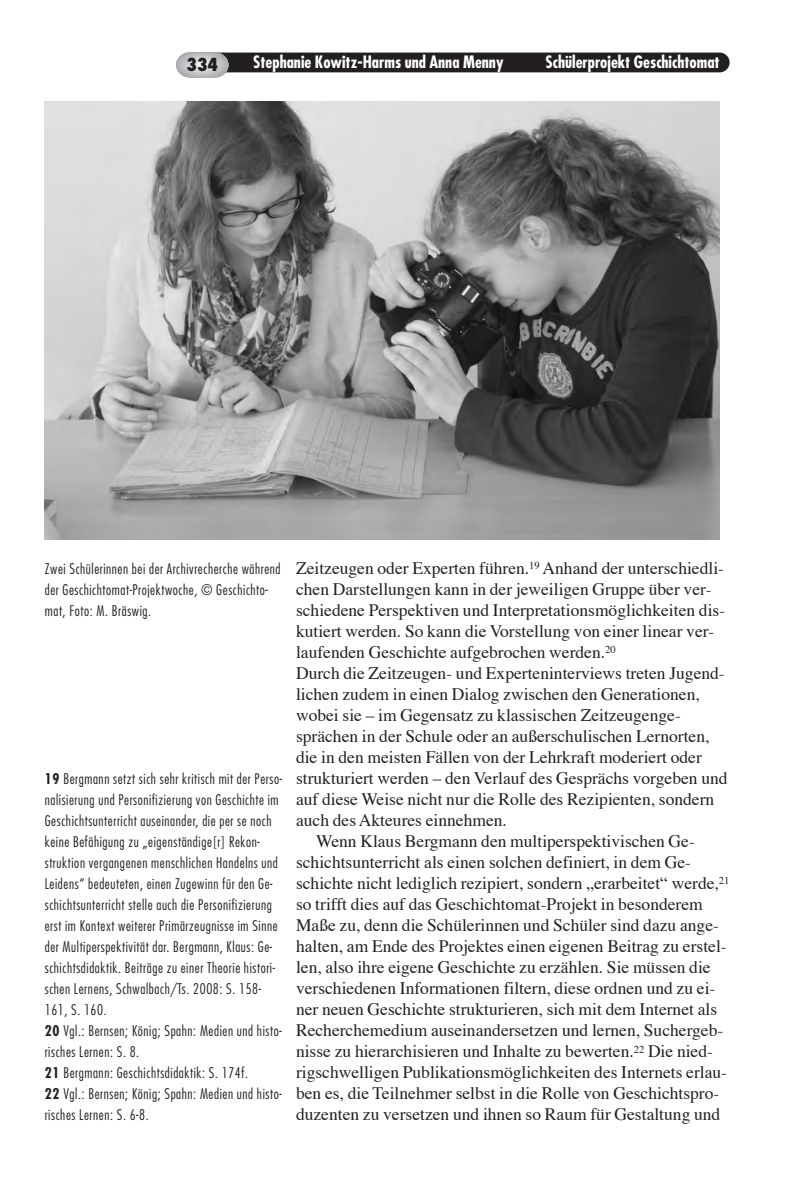
<style>
.page{position:relative;width:811px;height:1191px;background:#fff}
.page>*{position:absolute;margin:0;border:0;box-sizing:border-box;transform-origin:0 0}
.t1{font:17.5px "Times";color:#231f20}
.t2{font:800 condensed 17.5px "Futura";color:#231f20}
.t3{font:700 condensed 16.62px "Futura";color:#fff}
.t4{font:300 condensed 14.35px/21px "Futura";letter-spacing:.04em;color:#231f20}
.s1{font-weight:700}
</style>
<div class="page">
<svg style="left:44px;top:52px;width:686px;height:488px;background:#939393"></svg>
<p class="t2" style="left:186px;top:57px;width:33px">334</p>
<p class="t3" style="left:253px;top:55px;width:252px">Stephanie Kowitz-Harms und Anna Menny</p>
<p class="t3" style="left:545px;top:55px;width:175px">Schülerprojekt Geschichtomat</p>
<p class="t4" style="left:45px;top:559px;width:237px">Zwei Schülerinnen bei der Archivrecherche während der Geschichtomat-Projektwoche, © Geschichto&shy;mat, Foto: M. Bräswig.</p>
<p class="t4" style="left:45px;top:769px;width:239px"><span class="s1">19</span> Bergmann setzt sich sehr kritisch mit der Perso&shy;nalisierung und Personifizierung von Geschichte im Geschichtsunterricht auseinander, die per se noch keine Befähigung zu „eigenständige[r] Rekon&shy;struktion vergangenen menschlichen Handelns und Leidens“ bedeuteten, einen Zugewinn für den Ge&shy;schichtsunterricht stelle auch die Personifizierung erst im Kontext weiterer Primärzeugnisse im Sinne der Multiperspektivität dar. Bergmann, Klaus: Ge&shy;schichtsdidaktik. Beiträge zu einer Theorie histori&shy;schen Lernens, Schwalbach/Ts. 2008: S. 158- 161, S. 160.<br><span class="s1">20</span> Vgl.: Bernsen; König; Spahn: Medien und histo&shy;risches Lernen: S. 8.<br><span class="s1">21</span> Bergmann: Geschichtsdidaktik: S. 174f.<br><span class="s1">22</span> Vgl.: Bernsen; König; Spahn: Medien und histo&shy;risches Lernen: S. 6-8.</p>
<p class="t1" style="left:296px;top:561px;width:429px">Zeitzeugen oder Experten führen.<sup>19</sup> Anhand der unterschiedli-</p>
<p class="t1" style="left:296px;top:582px;width:417px">chen Darstellungen kann in der jeweiligen Gruppe über ver-</p>
<p class="t1" style="left:296px;top:603px;width:430px">schiedene Perspektiven und Interpretationsmöglichkeiten dis-</p>
<p class="t1" style="left:296px;top:624px;width:420px">kutiert werden. So kann die Vorstellung von einer linear ver-</p>
<p class="t1" style="left:296px;top:645px;width:321px">laufenden Geschichte aufgebrochen werden.<sup>20</sup></p>
<p class="t1" style="left:296px;top:666px;width:430px">Durch die Zeitzeugen- und Experteninterviews treten Jugend-</p>
<p class="t1" style="left:296px;top:687px;width:405px">lichen zudem in einen Dialog zwischen den Generationen,</p>
<p class="t1" style="left:296px;top:708px;width:386px">wobei sie – im Gegensatz zu klassischen Zeitzeugenge-</p>
<p class="t1" style="left:296px;top:729px;width:415px">sprächen in der Schule oder an außerschulischen Lernorten,</p>
<p class="t1" style="left:296px;top:750px;width:407px">die in den meisten Fällen von der Lehrkraft moderiert oder</p>
<p class="t1" style="left:296px;top:771px;width:433px">strukturiert werden – den Verlauf des Gesprächs vorgeben und</p>
<p class="t1" style="left:296px;top:792px;width:420px">auf diese Weise nicht nur die Rolle des Rezipienten, sondern</p>
<p class="t1" style="left:296px;top:813px;width:212px">auch des Akteures einnehmen.</p>
<p class="t1" style="left:316px;top:834px;width:380px">Wenn Klaus Bergmann den multiperspektivischen Ge-</p>
<p class="t1" style="left:296px;top:855px;width:396px">schichtsunterricht als einen solchen definiert, in dem Ge-</p>
<p class="t1" style="left:296px;top:876px;width:435px">schichte nicht lediglich rezipiert, sondern „erarbeitet“ werde,<sup>21</sup></p>
<p class="t1" style="left:296px;top:897px;width:408px">so trifft dies auf das Geschichtomat-Projekt in besonderem</p>
<p class="t1" style="left:296px;top:918px;width:424px">Maße zu, denn die Schülerinnen und Schüler sind dazu ange-</p>
<p class="t1" style="left:296px;top:939px;width:432px">halten, am Ende des Projektes einen eigenen Beitrag zu erstel-</p>
<p class="t1" style="left:296px;top:960px;width:416px">len, also ihre eigene Geschichte zu erzählen. Sie müssen die</p>
<p class="t1" style="left:296px;top:981px;width:421px">verschiedenen Informationen filtern, diese ordnen und zu ei-</p>
<p class="t1" style="left:296px;top:1002px;width:422px">ner neuen Geschichte strukturieren, sich mit dem Internet als</p>
<p class="t1" style="left:296px;top:1023px;width:429px">Recherchemedium auseinandersetzen und lernen, Suchergeb-</p>
<p class="t1" style="left:296px;top:1044px;width:418px">nisse zu hierarchisieren und Inhalte zu bewerten.<sup>22</sup> Die nied-</p>
<p class="t1" style="left:296px;top:1065px;width:432px">rigschwelligen Publikationsmöglichkeiten des Internets erlau-</p>
<p class="t1" style="left:296px;top:1086px;width:425px">ben es, die Teilnehmer selbst in die Rolle von Geschichtspro-</p>
<p class="t1" style="left:296px;top:1107px;width:426px">duzenten zu versetzen und ihnen so Raum für Gestaltung und</p>
</div>
